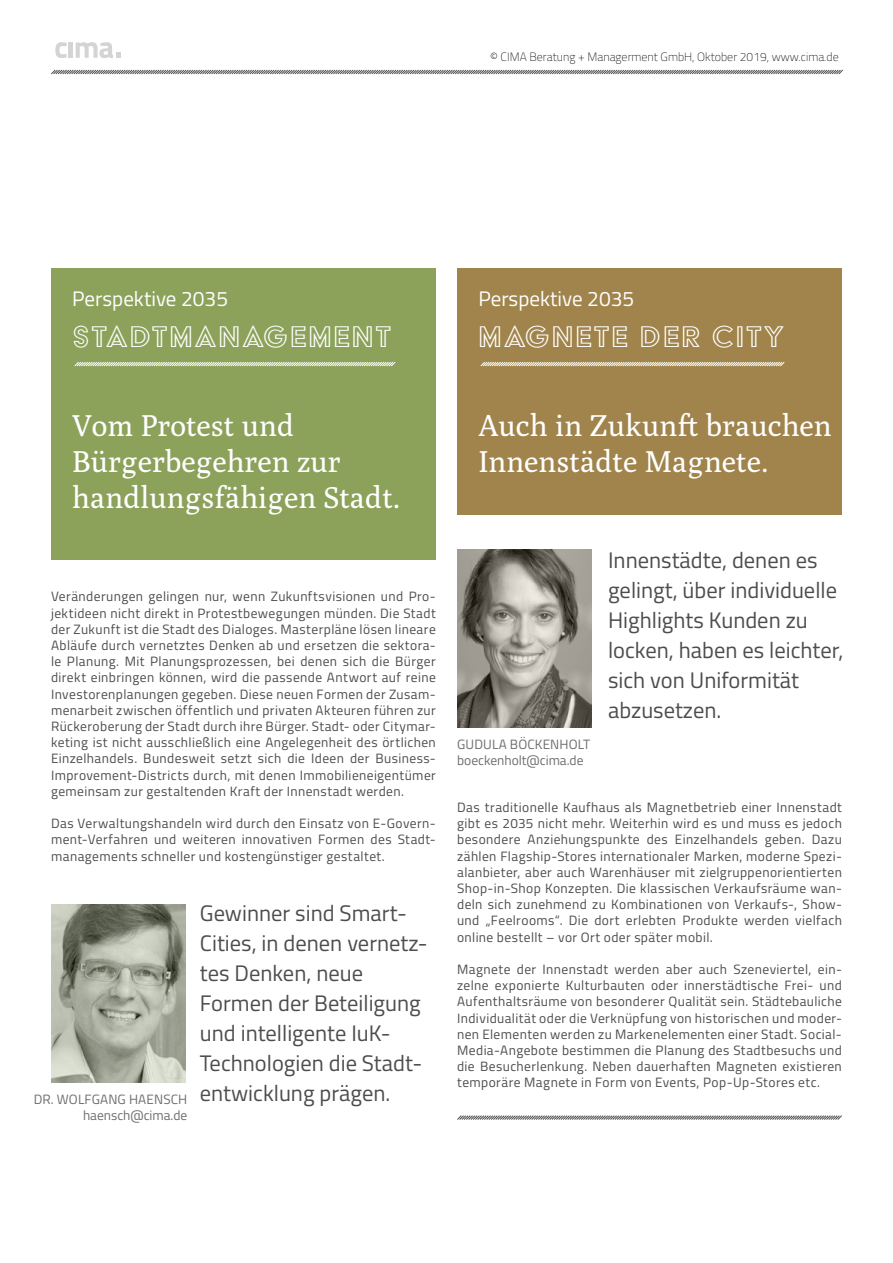
<style>
.page{position:relative;width:893px;height:1263px;background:#fff}
.page>*{position:absolute;margin:0;border:0;box-sizing:border-box;transform-origin:0 0}
._000-subheader_001{font:34.5px "Acier BAT Text Outline";letter-spacing:.05em;color:#fff}
._000-subheader_001-2{font:30px/36px "Poly";color:#fff}
._000-subheader_001-3{font:22.5px/30px "Titillium";color:#4d4d4c}
._000-subheader_001-4{font:21px "Titillium";color:#fff}
._000-FLIESS{font:13.5px/16.2px "Titillium";letter-spacing:.03em;color:#4d4d4c;text-align:justify}
._000-FLIESS-2{font:13.5px/16.2px "Titillium";letter-spacing:.005em;color:#6e6e6d;text-align:right}
._000-FLIESS-3{font:100 12px "Titillium";color:#000}
</style>
<div class="page">
<svg style="left:457px;top:1115px;width:385px;height:5px;background:#a7a7a7"></svg>
<svg style="left:51px;top:69px;width:792px;height:6px"></svg>
<div style="left:51px;top:268px;width:385px;height:291px;background:#8ca25a"></div>
<svg style="left:74px;top:362px;width:322px;height:5px;background:#c2cea8"></svg>
<div style="left:457px;top:268px;width:385px;height:246px;background:#a0844b"></div>
<svg style="left:480px;top:362px;width:305px;height:5px;background:#cdbea0"></svg>
<svg style="left:51px;top:904px;width:134px;height:179px;background:#a0a496"></svg>
<svg style="left:457px;top:550px;width:134px;height:178px;background:#8c887f"></svg>
<svg style="left:55px;top:42px;width:12px;height:16px"></svg>
<hr style="left:69px;top:43px;width:4px;height:15px;background:#d4d4d4">
<svg style="left:76px;top:42px;width:45px;height:16px"></svg>
<p class="_000-FLIESS-3" style="left:490px;top:48px;width:350px">© CIMA Beratung + Managerment GmbH, Oktober 2019, www.cima.de</p>
<p class="_000-subheader_001-4" style="left:72px;top:283px;width:157px">Perspektive 2035</p>
<p class="_000-subheader_001" style="left:73px;top:319px;width:320px">STADTMANAGEMENT</p>
<p class="_000-subheader_001-4" style="left:478px;top:283px;width:157px">Perspektive 2035</p>
<p class="_000-subheader_001" style="left:479px;top:319px;width:308px">MAGNETE DER CITY</p>
<p class="_000-subheader_001-2" style="left:72px;top:408px;width:330px">Vom Protest und<br>Bürgerbegehren zur handlungsfähigen Stadt.</p>
<p class="_000-FLIESS" style="left:51px;top:588px;width:386px">Veränderungen gelingen nur, wenn Zukunftsvisionen und Pro&shy;jektideen nicht direkt in Protestbewegungen münden. Die Stadt der Zukunft ist die Stadt des Dialoges. Masterpläne lösen lineare Abläufe durch vernetztes Denken ab und ersetzen die sektora&shy;le Planung. Mit Planungsprozessen, bei denen sich die Bürger direkt einbringen können, wird die passende Antwort auf reine Investorenplanungen gegeben. Diese neuen Formen der Zusam&shy;menarbeit zwischen öffentlich und privaten Akteuren führen zur Rückeroberung der Stadt durch ihre Bürger. Stadt- oder Citymar&shy;keting ist nicht ausschließlich eine Angelegenheit des örtlichen Einzelhandels. Bundesweit setzt sich die Ideen der Business-Improvement-Districts durch, mit denen Immobilieneigentümer gemeinsam zur gestaltenden Kraft der Innenstadt werden.</p>
<p class="_000-FLIESS" style="left:51px;top:815px;width:386px">Das Verwaltungshandeln wird durch den Einsatz von E-Govern&shy;ment-Verfahren und weiteren innovativen Formen des Stadt&shy;managements schneller und kostengünstiger gestaltet.</p>
<p class="_000-FLIESS-2" style="left:34px;top:1090px;width:155px">DR. WOLFGANG HAENSCH haensch@cima.de</p>
<p class="_000-subheader_001-3" style="left:200px;top:897px;width:229px">Gewinner sind Smart-<br>Cities, in denen vernetz-</p>
<p class="_000-subheader_001-3" style="left:200px;top:957px;width:224px">tes Denken, neue<br>Formen der Beteiligung und intelligente IuK-<br>Technologien die Stadt&shy;entwicklung prägen.</p>
<p class="_000-subheader_001-2" style="left:478px;top:408px;width:355px">Auch in Zukunft brauchen<br>Innenstädte Magnete.</p>
<p class="_000-FLIESS-2" style="left:457px;top:736px;width:135px;text-align:left">GUDULA BÖCKENHOLT boeckenholt@cima.de</p>
<p class="_000-subheader_001-3" style="left:608px;top:544px;width:237px">Innenstädte, denen es gelingt, über individuelle<br>Highlights Kunden zu locken, haben es leichter, sich von Uniformität abzusetzen.</p>
<p class="_000-FLIESS" style="left:457px;top:798px;width:386px">Das traditionelle Kaufhaus als Magnetbetrieb einer Innenstadt gibt es 2035 nicht mehr. Weiterhin wird es und muss es jedoch besondere Anziehungspunkte des Einzelhandels geben. Dazu zählen Flagship-Stores internationaler Marken, moderne Spezi&shy;alanbieter, aber auch Warenhäuser mit zielgruppenorientierten Shop-in-Shop Konzepten. Die klassischen Verkaufsräume wan&shy;deln sich zunehmend zu Kombinationen von Verkaufs-, Show&shy;und „Feelrooms“. Die dort erlebten Produkte werden vielfach online bestellt – vor Ort oder später mobil.</p>
<p class="_000-FLIESS" style="left:457px;top:960px;width:386px">Magnete der Innenstadt werden aber auch Szeneviertel, ein&shy;zelne exponierte Kulturbauten oder innerstädtische Frei- und Aufenthaltsräume von besonderer Qualität sein. Städtebauliche Individualität oder die Verknüpfung von historischen und moder&shy;nen Elementen werden zu Markenelementen einer Stadt. Social-Media-Angebote bestimmen die Planung des Stadtbesuchs und die Besucherlenkung. Neben dauerhaften Magneten existieren temporäre Magnete in Form von Events, Pop-Up-Stores etc.</p>
</div>
